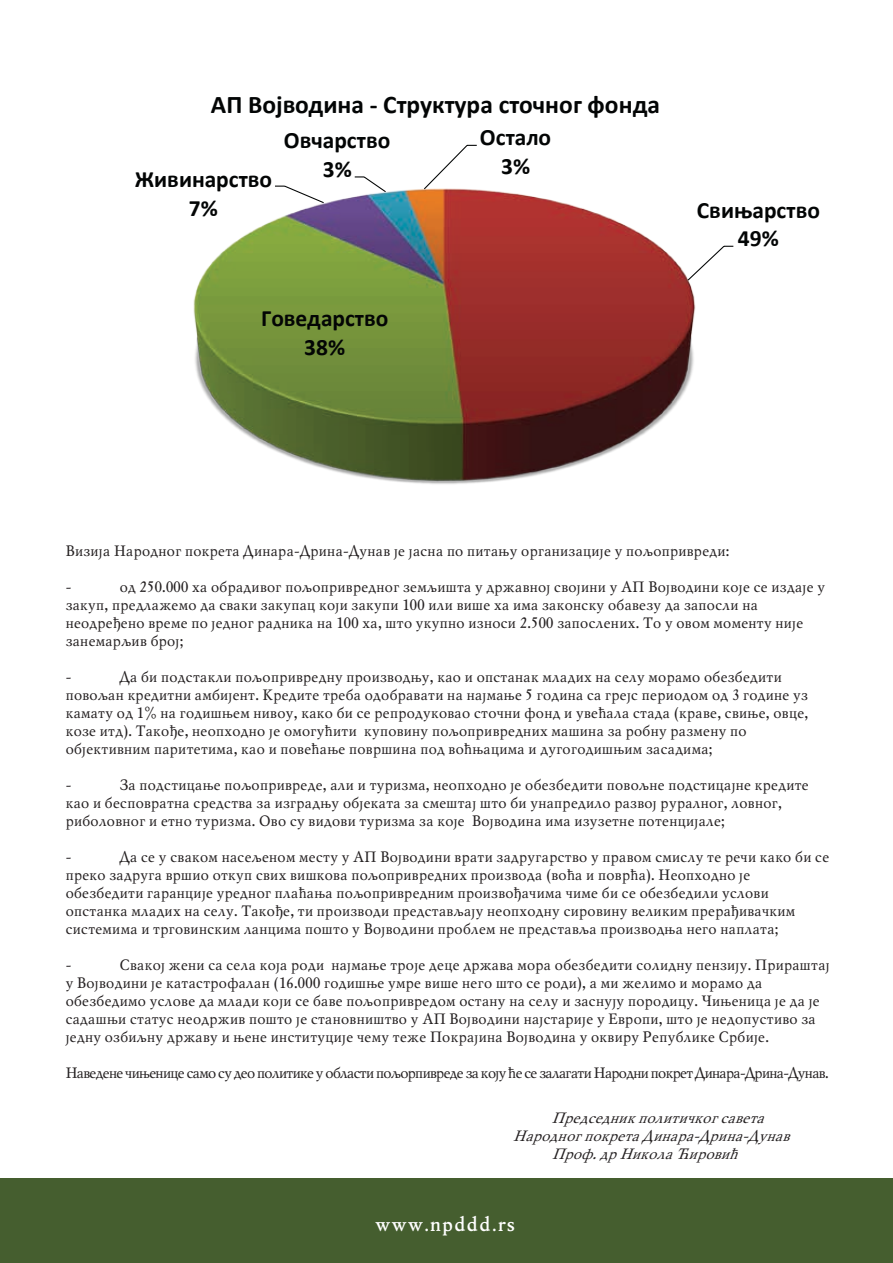
<style>
.page{position:relative;width:893px;height:1263px;background:#fff}
.page>*{position:absolute;margin:0;border:0;box-sizing:border-box;transform-origin:0 0}
.t1{font:700 25.5px "Calibri";color:#030505}
.t2{font:700 23.4px/28.5px "Calibri";color:#030505;text-align:center}
.t3{font:19.5px "NK114";letter-spacing:.05em;color:#fff}
.t4{font:15px/18px "NK112";color:#231f20}
.t5{font:15px "NK112";letter-spacing:-.065em;color:#231f20}
.t6{font:italic 15px "NK112";color:#231f20}
</style>
<div class="page">
<img style="left:193px;top:220px;width:503px;height:264px">
<svg style="left:274px;top:144px;width:460px;height:138px"></svg>
<div style="left:0;top:1178px;width:893px;height:85px;background:#455e2f"></div>
<h1 class="t1" style="left:211px;top:86px;width:451px">АП Војводина - Структура сточног фонда</h1>
<h2 class="t2" style="left:135px;top:164px;width:139px">Живинарство<br>7%</h2>
<h2 class="t2" style="left:284px;top:126px;width:108px">Овчарство<br>3%</h2>
<h2 class="t2" style="left:480px;top:122px;width:73px">Остало<br>3%</h2>
<h2 class="t2" style="left:261px;top:303px;width:129px">Говедарство<br>38%</h2>
<h2 class="t2" style="left:697px;top:195px;width:125px">Свињарство<br>49%</h2>
<p class="t4" style="left:65px;top:542px;width:665px">Визија Народног покрета Динара-Дрина-Дунав је јасна по питању организације у пољопривреди:</p>
<p class="t4" style="left:65px;top:578px;width:7px">-</p>
<p class="t4" style="left:65px;top:578px;width:761px;text-indent:54px">од 250.000 ха обрадивог пољопривредног земљишта у државној својини у АП Војводини које се издаје у закуп, предлажемо да сваки закупац који закупи 100 или више ха има законску обавезу да запосли на неодређено време по једног радника на 100 ха, што укупно износи 2.500 запослених. То у овом моменту није занемарљив број;</p>
<p class="t4" style="left:65px;top:668px;width:7px">-</p>
<p class="t4" style="left:65px;top:668px;width:744px;text-indent:54px">Да би подстакли пољопривредну производњу, као и опстанак младих на селу морамо обезбедити повољан кредитни амбијент. Кредите треба одобравати на најмање 5 година са грејс периодом од 3 године уз камату од 1% на годишњем нивоу, како би се репродуковао сточни фонд и увећала стада (краве, свиње, овце, козе итд). Такође, неопходно је омогућити куповину пољопривредних машина за робну размену по објективним паритетима, као и повећање површина под воћњацима и дугогодишњим засадима;</p>
<p class="t4" style="left:65px;top:776px;width:7px">-</p>
<p class="t4" style="left:65px;top:776px;width:745px;text-indent:54px">За подстицање пољопривреде, али и туризма, неопходно је обезбедити повољне подстицајне кредите као и бесповратна средства за изградњу објеката за смештај што би унапредило развој руралног, ловног, риболовног и етно туризма. Ово су видови туризма за које Војводина има изузетне потенцијале;</p>
<p class="t4" style="left:65px;top:848px;width:7px">-</p>
<p class="t4" style="left:65px;top:848px;width:765px;text-indent:54px">Да се у сваком насељеном месту у АП Војводини врати задругарство у правом смислу те речи како би се преко задруга вршио откуп свих вишкова пољопривредних производа (воћа и поврћа). Неопходно је обезбедити гаранције уредног плаћања пољопривредним произвођачима чиме би се обезбедили услови опстанка младих на селу. Такође, ти производи представљају неопходну сировину великим прерађивачким системима и трговинским ланцима пошто у Војводини проблем не представља производња него наплата;</p>
<p class="t4" style="left:65px;top:956px;width:7px">-</p>
<p class="t4" style="left:65px;top:956px;width:766px;text-indent:54px">Свакој жени са села која роди најмање троје деце држава мора обезбедити солидну пензију. Прираштај у Војводини је катастрофалан (16.000 годишње умре више него што се роди), а ми желимо и морамо да обезбедимо услове да млади који се баве пољопривредом остану на селу и заснују породицу. Чињеница је да је садашњи статус неодржив пошто је становништво у АП Војводини најстарије у Европи, што је недопустиво за једну озбиљну државу и њене институције чему теже Покрајина Војводина у оквиру Републике Србије.</p>
<p class="t5" style="left:65px;top:1065px;width:765px">Наведене чињенице само су део политике у области пољорпивреде за коју ће се залагати Народни покрет Динара-Дрина-Дунав.</p>
<p class="t6" style="left:551px;top:1110px;width:220px">Председникполитичкогсавета</p>
<p class="t6" style="left:512px;top:1128px;width:284px">НародногпокретаДинара-Дрина-Дунав</p>
<p class="t6" style="left:551px;top:1146px;width:193px">Проф.дрНиколаЋировић</p>
<h3 class="t3" style="left:374px;top:1214px;width:142px">www.npddd.rs</h3>
</div>
